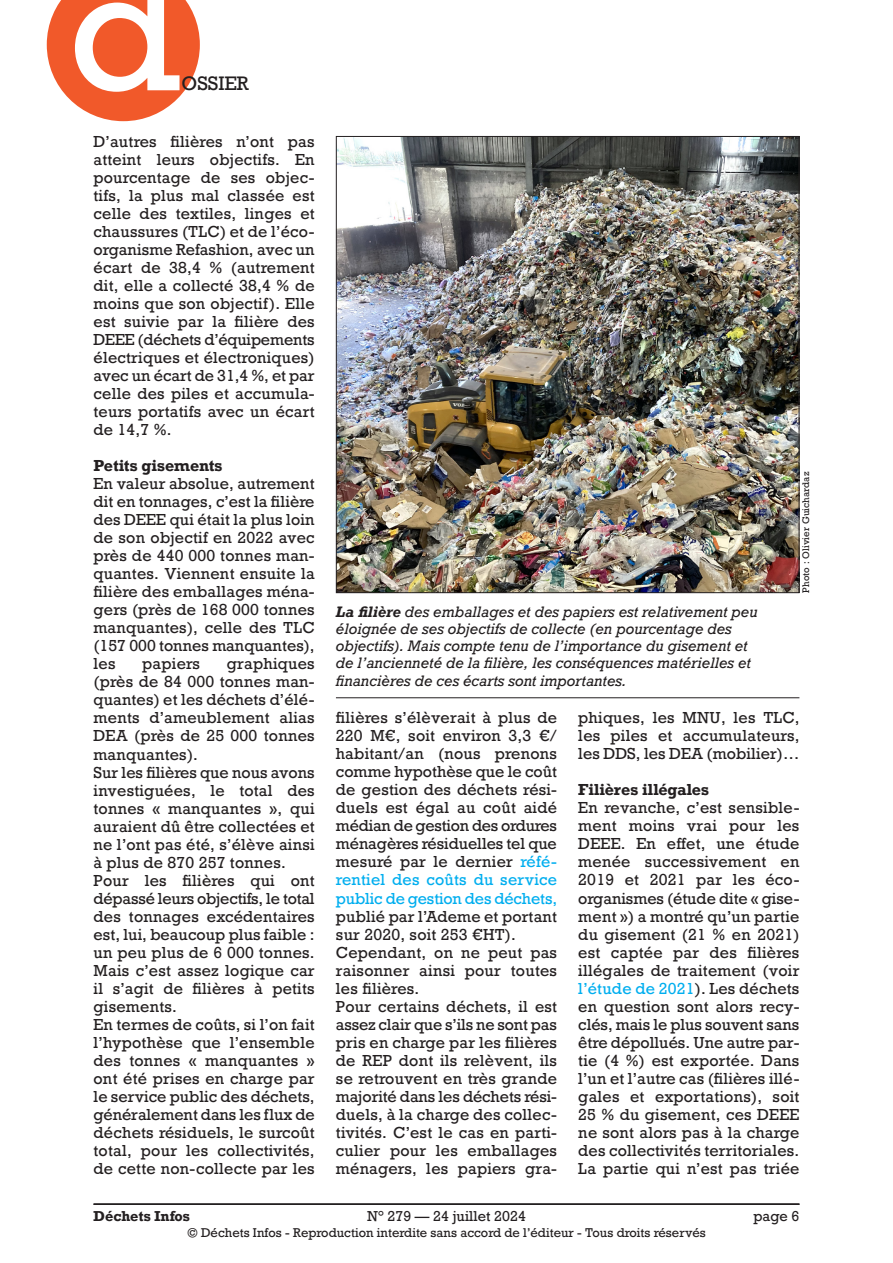
<style>
.page{position:relative;width:893px;height:1263px;background:#fff}
.page>*{position:absolute;margin:0;border:0;box-sizing:border-box;transform-origin:0 0}
.t1{font:166.5px "Rockwell";color:#fff}
.t2{font:18.3px "Rockwell";color:#231f20}
.Texte_courant{font:15px/18px "Rockwell";letter-spacing:.015em;color:#231f20;text-align:justify}
.Texte_courant-2{font:700 15px "Rockwell";color:#231f20}
.Légende_photo{font:italic 14.25px/17.2px "Rockwell";color:#231f20}
.t3{font:13.5px "Rockwell";color:#231f20}
.t4{font:700 13.5px "Rockwell";color:#231f20}
.t5{font:12px "Rockwell";color:#231f20}
.Crédit_photo{font:9px "Rockwell";letter-spacing:.015em;color:#231f20}
.s1{font-weight:700}
.s2{color:#00aeef}
</style>
<div class="page">
<hr style="left:94px;top:1203px;width:705px;height:2px;background:#231f20">
<img style="left:338px;top:138px;width:459px;height:453px">
<hr style="left:336px;top:697px;width:463px;height:1px;background:#231f20">
<svg style="left:47px;top:0;width:153px;height:121px;background:#f3734b"></svg>
<h1 class="t1" style="left:69px;top:-73px;width:114px">d</h1>
<p class="t2" style="left:182px;top:72px;width:69px">OSSIER</p>
<p class="Texte_courant" style="left:94px;top:133px;width:223px">D’autres filières n’ont pas atteint leurs objectifs. En pourcentage de ses objec&shy;tifs, la plus mal classée est celle des textiles, linges et chaussures (TLC) et de l’éco&shy;organisme Refashion, avec un écart de 38,4 % (autrement dit, elle a collecté 38,4 % de moins que son objectif). Elle est suivie par la filière des DEEE (déchets d’équipements électriques et électroniques) avec un écart de 31,4 %, et par celle des piles et accumula&shy;teurs portatifs avec un écart de 14,7 %.</p>
<p class="Texte_courant-2" style="left:94px;top:456px;width:130px">Petits gisements</p>
<p class="Texte_courant" style="left:94px;top:475px;width:223px">En valeur absolue, autrement dit en tonnages, c’est la filière des DEEE qui était la plus loin de son objectif en 2022 avec près de 440 000 tonnes man&shy;quantes. Viennent ensuite la filière des emballages ména&shy;gers (près de 168 000 tonnes manquantes), celle des TLC (157 000 tonnes manquantes), les</p>
<p class="Texte_courant" style="left:94px;top:655px;width:223px;text-indent:133px">graphiques (près de 84 000 tonnes man&shy;quantes) et les déchets d’élé&shy;ments d’ameublement alias DEA (près de 25 000 tonnes manquantes).</p>
<p class="Texte_courant" style="left:94px;top:763px;width:223px">Sur les filières que nous avons investiguées, le total des tonnes « manquantes », qui auraient dû être collectées et ne l’ont pas été, s’élève ainsi à plus de 870 257 tonnes.</p>
<p class="Texte_courant" style="left:94px;top:871px;width:223px">Pour les filières qui ont dépassé leurs objectifs, le total des tonnages excédentaires est, lui, beaucoup plus faible : un peu plus de 6 000 tonnes.<br>Mais c’est assez logique car il s’agit de filières à petits gisements.</p>
<p class="Texte_courant" style="left:94px;top:1015px;width:223px">En termes de coûts, si l’on fait l’hypothèse que l’ensemble des tonnes « manquantes » ont été prises en charge par le service public des déchets, généralement dans les flux de déchets résiduels, le surcoût total, pour les collectivités, de cette non-collecte par les</p>
<p class="Texte_courant" style="left:142px;top:655px;width:59px">papiers</p>
<p class="Légende_photo" style="left:336px;top:603px;width:423px"><span class="s1">La filière</span> des emballages et des papiers est relativement peu éloignée de ses objectifs de collecte (en pourcentage des objectifs). Mais compte tenu de l’importance du gisement et de l’ancienneté de la filière, les conséquences matérielles et financières de ces écarts sont importantes.</p>
<p class="Crédit_photo" style="left:800px;top:593px;width:122px;rotate:-90deg">Photo : Olivier Guichardaz</p>
<p class="Texte_courant" style="left:336px;top:709px;width:223px">filières s’élèverait à plus de 220 M€, soit environ 3,3 €/ habitant/an (nous prenons comme hypothèse que le coût de gestion des déchets rési&shy;duels est égal au coût aidé médian de gestion des ordures ménagères résiduelles tel que mesuré par le dernier <span class="s2">réfé&shy;rentiel des coûts du service public de gestion des déchets, </span>publié par l’Ademe et portant sur 2020, soit 253 €HT).</p>
<p class="Texte_courant" style="left:336px;top:943px;width:223px">Cependant, on ne peut pas raisonner ainsi pour toutes les filières.</p>
<p class="Texte_courant" style="left:336px;top:997px;width:223px">Pour certains déchets, il est assez clair que s’ils ne sont pas pris en charge par les filières de REP dont ils relèvent, ils se retrouvent en très grande majorité dans les déchets rési&shy;duels, à la charge des collec&shy;tivités. C’est le cas en parti&shy;culier pour les emballages ménagers, les papiers gra-</p>
<p class="Texte_courant" style="left:578px;top:709px;width:223px">phiques, les MNU, les TLC, les piles et accumulateurs, les DDS, les DEA (mobilier)…</p>
<p class="Texte_courant-2" style="left:578px;top:780px;width:132px">Filières illégales</p>
<p class="Texte_courant" style="left:578px;top:799px;width:223px">En revanche, c’est sensible&shy;ment moins vrai pour les DEEE. En effet, une étude menée successivement en 2019 et 2021 par les éco&shy;organismes (étude dite « gise&shy;ment ») a montré qu’un partie du gisement (21 % en 2021) est captée par des filières illégales de traitement (voir <span class="s2">l’étude de 2021</span>). Les déchets en question sont alors recy&shy;clés, mais le plus souvent sans être dépollués. Une autre par&shy;tie (4 %) est exportée. Dans l’un et l’autre cas (filières illé&shy;gales et exportations), soit 25 % du gisement, ces DEEE ne sont alors pas à la charge des collectivités territoriales.<br>La partie qui n’est pas triée</p>
<p class="t4" style="left:94px;top:1207px;width:98px">Déchets Infos</p>
<p class="t3" style="left:367px;top:1207px;width:160px">N° 279 — 24 juillet 2024</p>
<p class="t3" style="left:753px;top:1207px;width:48px">page 6</p>
<p class="t5" style="left:187px;top:1225px;width:520px">© Déchets Infos - Reproduction interdite sans accord de l’éditeur - Tous droits réservés</p>
</div>
